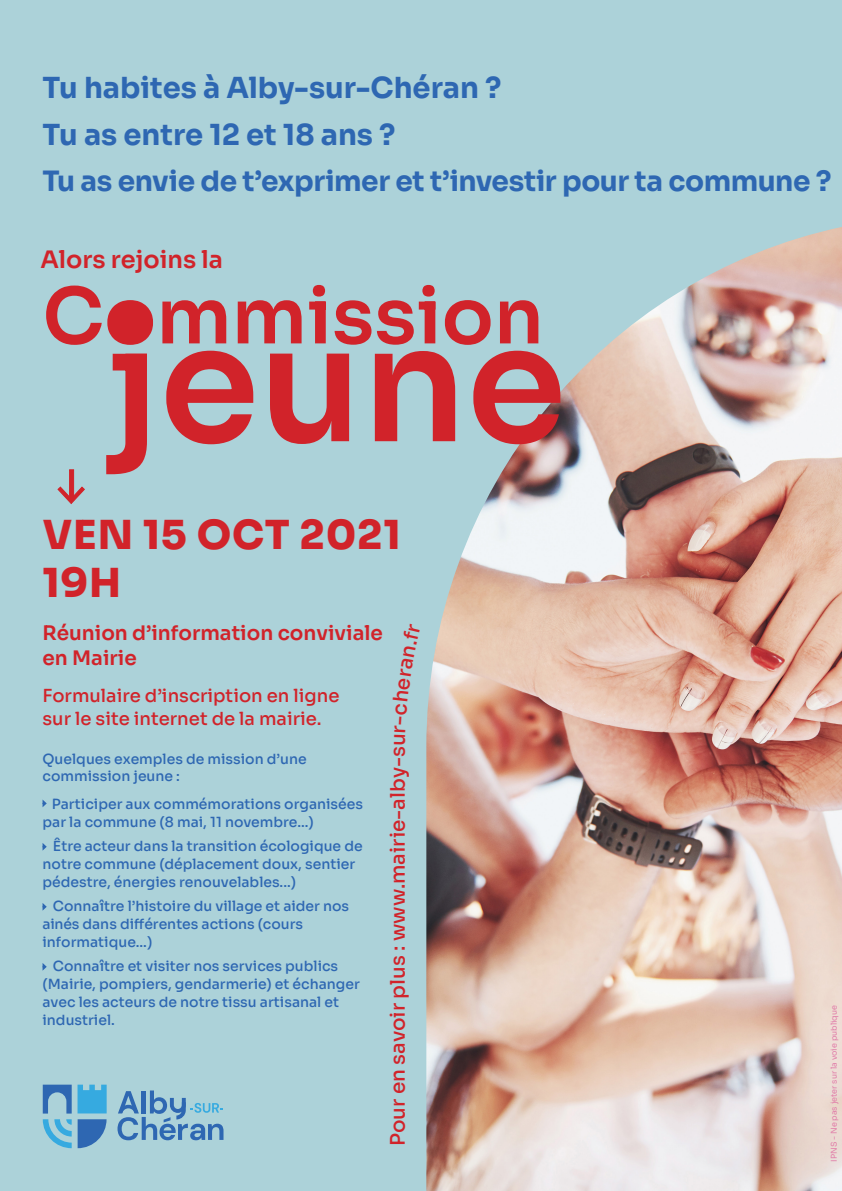
<style>
.page{position:relative;width:842px;height:1191px;background:#acd2d9}
.page>*{position:absolute;margin:0;border:0;box-sizing:border-box;transform-origin:0 0}
.t1{font:600 161px "Sora";color:#d1232a}
.t2{font:600 77px "Sora";color:#d1232a}
.t3{font:800 40px "Sora";letter-spacing:.02em;color:#d1232a}
.t4{font:700 29px "Sora";color:#2e67b2}
.t5{font:700 28px "Sora";letter-spacing:-.015em;color:#2e67b2}
.t6{font:600 24px "Sora";color:#d1232a}
.t7{font:600 20px/25px "Sora";color:#d1232a}
.t8{font:500 20px "Sora";color:#d1232a}
.t9{font:500 18px "Sora";color:#d1232a}
.t10{font:500 14px/18px "Sora";color:#2e67b2}
.t11{font:8px "Sora";color:#e17ea9}
</style>
<div class="page">
<img style="left:426px;top:227px;width:416px;height:964px">
<svg style="left:78px;top:1084px;width:29px;height:29px"></svg>
<svg style="left:43px;top:1084px;width:29px;height:29px"></svg>
<svg style="left:78px;top:1119px;width:29px;height:29px"></svg>
<svg style="left:118px;top:1090px;width:105px;height:50px;background:#81afcc"></svg>
<svg style="left:43px;top:1119px;width:29px;height:29px"></svg>
<div style="left:69px;top:469px;width:5px;height:31px;background:#d1232a"></div>
<svg style="left:57px;top:486px;width:29px;height:19px"></svg>
<div style="left:114px;top:304px;width:38px;height:38px;background:#d1232a;border-radius:50%"></div>
<div style="left:113px;top:304px;width:39px;height:39px;border:1px solid #d1232a;border-radius:50%"></div>
<svg style="left:43px;top:843px;width:4px;height:7px"></svg>
<svg style="left:43px;top:903px;width:4px;height:7px"></svg>
<svg style="left:43px;top:963px;width:4px;height:7px"></svg>
<svg style="left:43px;top:799px;width:4px;height:8px"></svg>
<div style="left:393px;top:623px;width:28px;height:133px;background:#acd2d9"></div>
<p class="t4" style="left:43px;top:63px;width:460px">Tu habites à Alby-sur-Chéran ?</p>
<p class="t4" style="left:43px;top:111px;width:354px">Tu as entre 12 et 18 ans ?</p>
<p class="t5" style="left:43px;top:158px;width:790px">Tu as envie de t’exprimer et t’investir pour ta commune ?</p>
<p class="t6" style="left:40px;top:239px;width:184px">Alors rejoins la</p>
<p class="t2" style="left:43px;top:252px;width:503px">Commission</p>
<p class="t1" style="left:106px;top:251px;width:462px">jeune</p>
<p class="t3" style="left:43px;top:502px;width:360px">VEN 15 OCT 2021</p>
<p class="t3" style="left:43px;top:549px;width:80px">19H</p>
<p class="t7" style="left:43px;top:619px;width:342px">Réunion d’information conviviale en Mairie</p>
<p class="t9" style="left:43px;top:680px;width:298px">Formulaire d’inscription en ligne</p>
<p class="t9" style="left:43px;top:703px;width:281px">sur le site internet de la mairie.</p>
<p class="t10" style="left:43px;top:749px;width:266px;line-height:17px">Quelques exemples de mission d’une commission jeune :</p>
<p class="t10" style="left:43px;top:793px;width:322px;text-indent:9px">Participer aux commémorations organisées par la commune (8 mai, 11 novembre...)</p>
<p class="t10" style="left:43px;top:835px;width:322px;text-indent:10px">Être acteur dans la transition écologique de notre commune (déplacement doux, sentier pédestre, énergies renouvelables...)</p>
<p class="t10" style="left:53px;top:895px;width:297px">Connaître l’histoire du village et aider nos</p>
<p class="t10" style="left:43px;top:913px;width:262px">ainés dans différentes actions (cours informatique...)</p>
<p class="t10" style="left:43px;top:955px;width:319px;text-indent:10px">Connaître et visiter nos services publics (Mairie, pompiers, gendarmerie) et échanger avec les acteurs de notre tissu artisanal et industriel.</p>
<p class="t8" style="left:381px;top:1146px;width:390px;rotate:-90deg">Pour en savoir plus : www.mairie-alby-</p>
<p class="t11" style="left:827px;top:1161px;width:158px;rotate:-90deg">IPNS - Ne pas jeter sur la voie publique</p>
</div>
